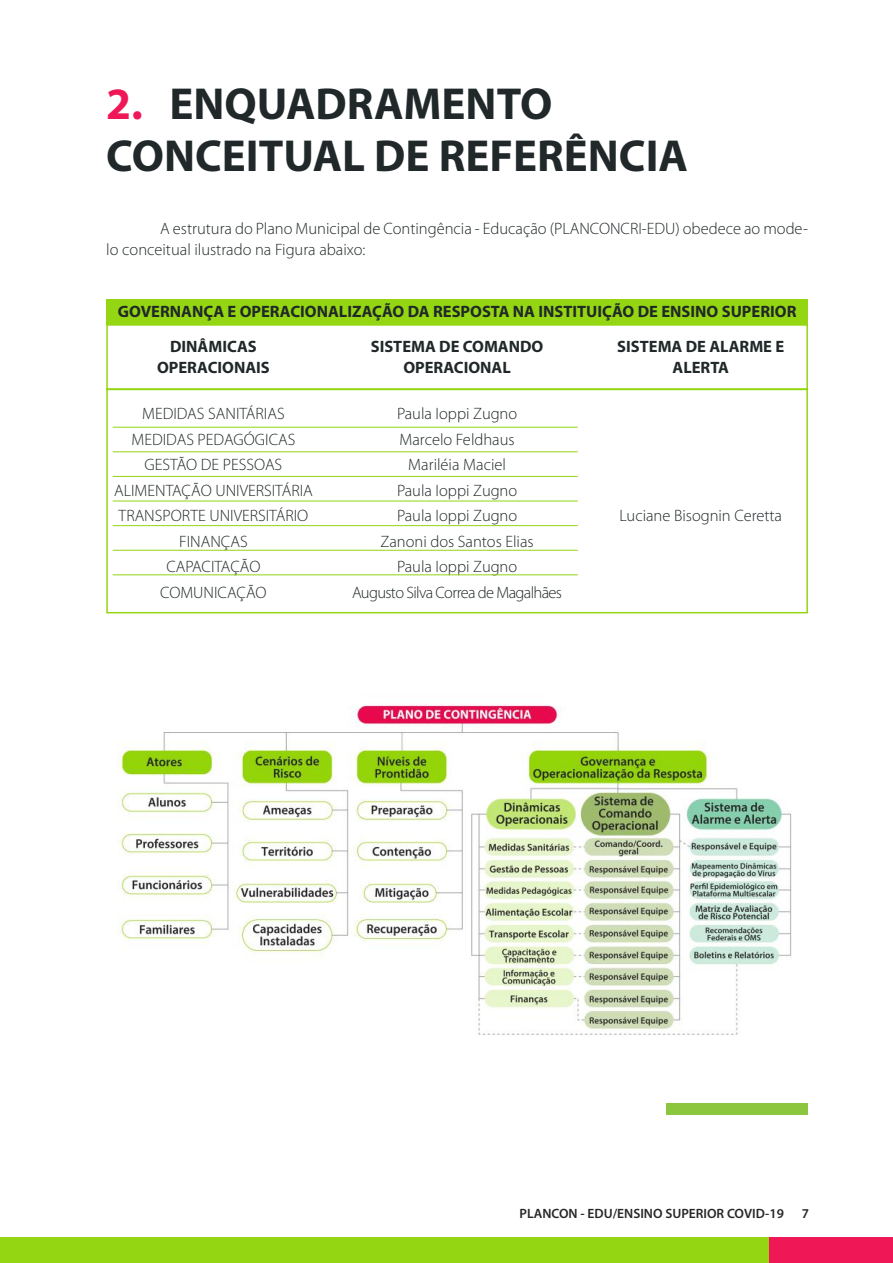
<style>
.page{position:relative;width:893px;height:1263px;background:#fff}
.page>*{position:absolute;margin:0;border:0;box-sizing:border-box;transform-origin:0 0}
.t1{font:700 45px/52.5px "Myriad Pro";color:#212829}
.t2{font:300 16.5px/25.5px "Myriad Pro";color:#212829;text-align:center}
.t3{font:700 16.5px/21px "Myriad Pro";color:#212829;text-align:center}
.t4{font:600 13.5px "Myriad Pro";color:#272727}
.s1{color:#ef1756}
</style>
<div class="page">
<div style="left:0;top:1237px;width:770px;height:26px;background:#93d611"></div>
<div style="left:770px;top:1237px;width:123px;height:26px;background:#ef1756"></div>
<div style="left:106px;top:388px;width:702px;height:225px;border:2px solid #93d611"></div>
<div style="left:106px;top:299px;width:702px;height:26px;background:#93d611"></div>
<hr style="left:113px;top:427px;width:465px;height:1px;background:#93d611">
<hr style="left:113px;top:451px;width:465px;height:1px;background:#93d611">
<hr style="left:113px;top:476px;width:465px;height:1px;background:#93d611">
<hr style="left:113px;top:501px;width:465px;height:1px;background:#93d611">
<hr style="left:113px;top:525px;width:465px;height:1px;background:#93d611">
<hr style="left:113px;top:550px;width:465px;height:1px;background:#93d611">
<hr style="left:113px;top:574px;width:465px;height:1px;background:#93d611">
<div style="left:666px;top:1103px;width:142px;height:11px;background:#8bc63e"></div>
<img style="left:118px;top:705px;width:674px;height:330px">
<h1 class="t1" style="left:106px;top:76px;width:583px"><span class="s1">2.</span> ENQUADRAMENTO<br>CONCEITUAL DE REFERÊNCIA</h1>
<p class="t2" style="left:106px;top:218px;width:703px;line-height:21px;text-align:left;text-indent:54px">A estrutura do Plano Municipal de Contingência - Educação (PLANCONCRI-EDU) obedece ao mode&shy;lo conceitual ilustrado na Figura abaixo:</p>
<p class="t3" style="left:118px;top:301px;width:680px">GOVERNANÇA E OPERACIONALIZAÇÃO DA RESPOSTA NA INSTITUIÇÃO DE ENSINO SUPERIOR</p>
<p class="t3" style="left:157px;top:336px;width:114px">DINÂMICAS<br>OPERACIONAIS</p>
<p class="t2" style="left:114px;top:401px;width:200px">MEDIDAS SANITÁRIAS<br>MEDIDAS PEDAGÓGICAS<br>GESTÃO DE PESSOAS<br>ALIMENTAÇÃO UNIVERSITÁRIA<br>TRANSPORTE UNIVERSITÁRIO<br>FINANÇAS<br>CAPACITAÇÃO<br>COMUNICAÇÃO</p>
<p class="t3" style="left:371px;top:336px;width:174px">SISTEMA DE COMANDO<br>OPERACIONAL</p>
<p class="t3" style="left:617px;top:336px;width:168px">SISTEMA DE ALARME E<br>ALERTA</p>
<p class="t2" style="left:352px;top:401px;width:211px">Paula Ioppi Zugno<br>Marcelo Feldhaus<br>Mariléia Maciel<br>Paula Ioppi Zugno<br>Paula Ioppi Zugno<br>Zanoni dos Santos Elias<br>Paula Ioppi Zugno<br>Augusto Silva Correa de Magalhães</p>
<p class="t2" style="left:619px;top:503px;width:164px">Luciane Bisognin Ceretta</p>
<p class="t4" style="left:519px;top:1205px;width:266px">PLANCON - EDU/ENSINO SUPERIOR COVID-19</p>
<p class="t4" style="left:802px;top:1205px;width:9px">7</p>
</div>
